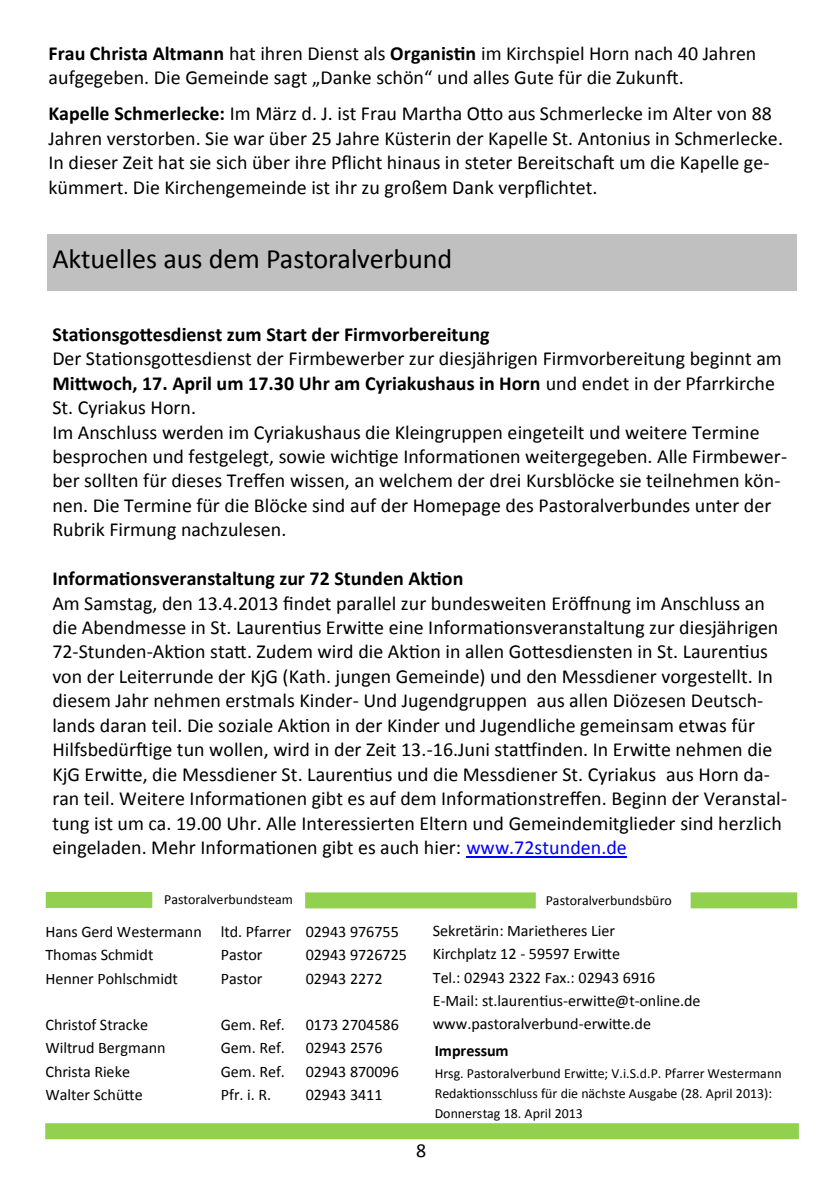
<style>
.page{position:relative;width:840px;height:1191px;background:#fff}
.page>*{position:absolute;margin:0;border:0;box-sizing:border-box;transform-origin:0 0}
.t1{font:28px "Calibri";letter-spacing:-.005em;color:#000}
.t2{font:20px/24.4px "Calibri";color:#000}
.t3{font:700 20px "Calibri";color:#000}
.t4{font:16px/23.2px "Calibri";color:#000}
.t5{font:700 16px "Calibri";color:#000}
.t6{font:14px/20.2px "Calibri";color:#000}
.s1{font-weight:700}
.s2{color:#00f}
</style>
<div class="page">
<div style="left:45px;top:1123px;width:753px;height:16px;background:#92d050"></div>
<div style="left:305px;top:892px;width:230px;height:16px;background:#92d050"></div>
<div style="left:46px;top:892px;width:106px;height:16px;background:#92d050"></div>
<div style="left:690px;top:892px;width:106px;height:16px;background:#92d050"></div>
<div style="left:47px;top:235px;width:749px;height:56px;background:#c0c0c0"></div>
<hr style="left:466px;top:856px;width:160px;height:1px;background:#00f">
<p class="t2" style="left:48px;top:41px;width:709px"><span class="s1">Frau Christa Altmann</span> hat ihren Dienst als <span class="s1">Organistin</span> im Kirchspiel Horn nach 40 Jahren aufgegeben. Die Gemeinde sagt „Danke schön“ und alles Gute für die Zukunft.</p>
<p class="t2" style="left:48px;top:102px;width:735px"><span class="s1">Kapelle Schmerlecke:</span> Im März d. J. ist Frau Martha Otto aus Schmerlecke im Alter von 88<br>Jahren verstorben. Sie war über 25 Jahre Küsterin der Kapelle St. Antonius in Schmerlecke.<br>In dieser Zeit hat sie sich über ihre Pflicht hinaus in steter Bereitschaft um die Kapelle ge&shy;kümmert. Die Kirchengemeinde ist ihr zu großem Dank verpflichtet.</p>
<h1 class="t1" style="left:52px;top:241px;width:401px">Aktuelles aus dem Pastoralverbund</h1>
<p class="t3" style="left:52px;top:321px;width:438px">Stationsgottesdienst zum Start der Firmvorbereitung</p>
<p class="t2" style="left:52px;top:346px;width:735px">Der Stationsgottesdienst der Firmbewerber zur diesjährigen Firmvorbereitung beginnt am <span class="s1">Mittwoch, 17. April um 17.30 Uhr am Cyriakushaus in Horn</span> und endet in der Pfarrkirche St. Cyriakus Horn.<br>Im Anschluss werden im Cyriakushaus die Kleingruppen eingeteilt und weitere Termine besprochen und festgelegt, sowie wichtige Informationen weitergegeben. Alle Firmbewer&shy;ber sollten für dieses Treffen wissen, an welchem der drei Kursblöcke sie teilnehmen kön&shy;nen. Die Termine für die Blöcke sind auf der Homepage des Pastoralverbundes unter der Rubrik Firmung nachzulesen.</p>
<p class="t3" style="left:52px;top:565px;width:412px">Informationsveranstaltung zur 72 Stunden Aktion</p>
<p class="t2" style="left:52px;top:591px;width:735px">Am Samstag, den 13.4.2013 findet parallel zur bundesweiten Eröffnung im Anschluss an die Abendmesse in St. Laurentius Erwitte eine Informationsveranstaltung zur diesjährigen 72-Stunden-Aktion statt. Zudem wird die Aktion in allen Gottesdiensten in St. Laurentius von der Leiterrunde der KjG (Kath. jungen Gemeinde) und den Messdiener vorgestellt. In diesem Jahr nehmen erstmals Kinder- Und Jugendgruppen aus allen Diözesen Deutsch&shy;lands daran teil. Die soziale Aktion in der Kinder und Jugendliche gemeinsam etwas für Hilfsbedürftige tun wollen, wird in der Zeit 13.-16.Juni stattfinden. In Erwitte nehmen die KjG Erwitte, die Messdiener St. Laurentius und die Messdiener St. Cyriakus aus Horn da&shy;ran teil. Weitere Informationen gibt es auf dem Informationstreffen. Beginn der Veranstal&shy;tung ist um ca. 19.00 Uhr. Alle Interessierten Eltern und Gemeindemitglieder sind herzlich eingeladen. Mehr Informationen gibt es auch hier: <span class="s2">www.72stunden.de</span></p>
<p class="t6" style="left:164px;top:889px;width:130px">Pastoralverbundsteam</p>
<p class="t6" style="left:545px;top:890px;width:127px">Pastoralverbundsbüro</p>
<p class="t4" style="left:45px;top:920px;width:355px">Hans Gerd Westermann ltd. Pfarrer 02943 976755<br>Thomas Schmidt</p>
<p class="t4" style="left:221px;top:943px;width:43px">Pastor</p>
<p class="t4" style="left:305px;top:943px;width:103px">02943 9726725</p>
<p class="t4" style="left:45px;top:966px;width:134px">Henner Pohlschmidt</p>
<p class="t4" style="left:221px;top:966px;width:43px">Pastor</p>
<p class="t4" style="left:305px;top:966px;width:78px">02943 2272</p>
<p class="t4" style="left:45px;top:1013px;width:104px">Christof Stracke</p>
<p class="t4" style="left:221px;top:1013px;width:66px">Gem. Ref.</p>
<p class="t4" style="left:305px;top:1013px;width:95px">0173 2704586</p>
<p class="t4" style="left:45px;top:1036px;width:122px">Wiltrud Bergmann</p>
<p class="t4" style="left:221px;top:1036px;width:66px">Gem. Ref.</p>
<p class="t4" style="left:305px;top:1036px;width:78px">02943 2576</p>
<p class="t4" style="left:45px;top:1059px;width:86px">Christa Rieke</p>
<p class="t4" style="left:221px;top:1059px;width:66px">Gem. Ref.</p>
<p class="t4" style="left:305px;top:1059px;width:95px">02943 870096</p>
<p class="t4" style="left:45px;top:1083px;width:99px">Walter Schütte</p>
<p class="t4" style="left:221px;top:1083px;width:52px">Pfr. i. R.</p>
<p class="t4" style="left:305px;top:1083px;width:78px">02943 3411</p>
<p class="t4" style="left:432px;top:919px;width:269px">Sekretärin: Marietheres Lier<br>Kirchplatz 12 - 59597 Erwitte<br>Tel.: 02943 2322 Fax.: 02943 6916<br>E-Mail: st.laurentius-erwitte@t-online.de www.pastoralverbund-erwitte.de</p>
<p class="t5" style="left:434px;top:1041px;width:75px">Impressum</p>
<p class="t6" style="left:434px;top:1063px;width:348px">Hrsg. Pastoralverbund Erwitte; V.i.S.d.P. Pfarrer Westermann<br>Redaktionsschluss für die nächste Ausgabe (28. April 2013):<br>Donnerstag 18. April 2013</p>
<p class="t2" style="left:416px;top:1138px;width:12px">8</p>
</div>
